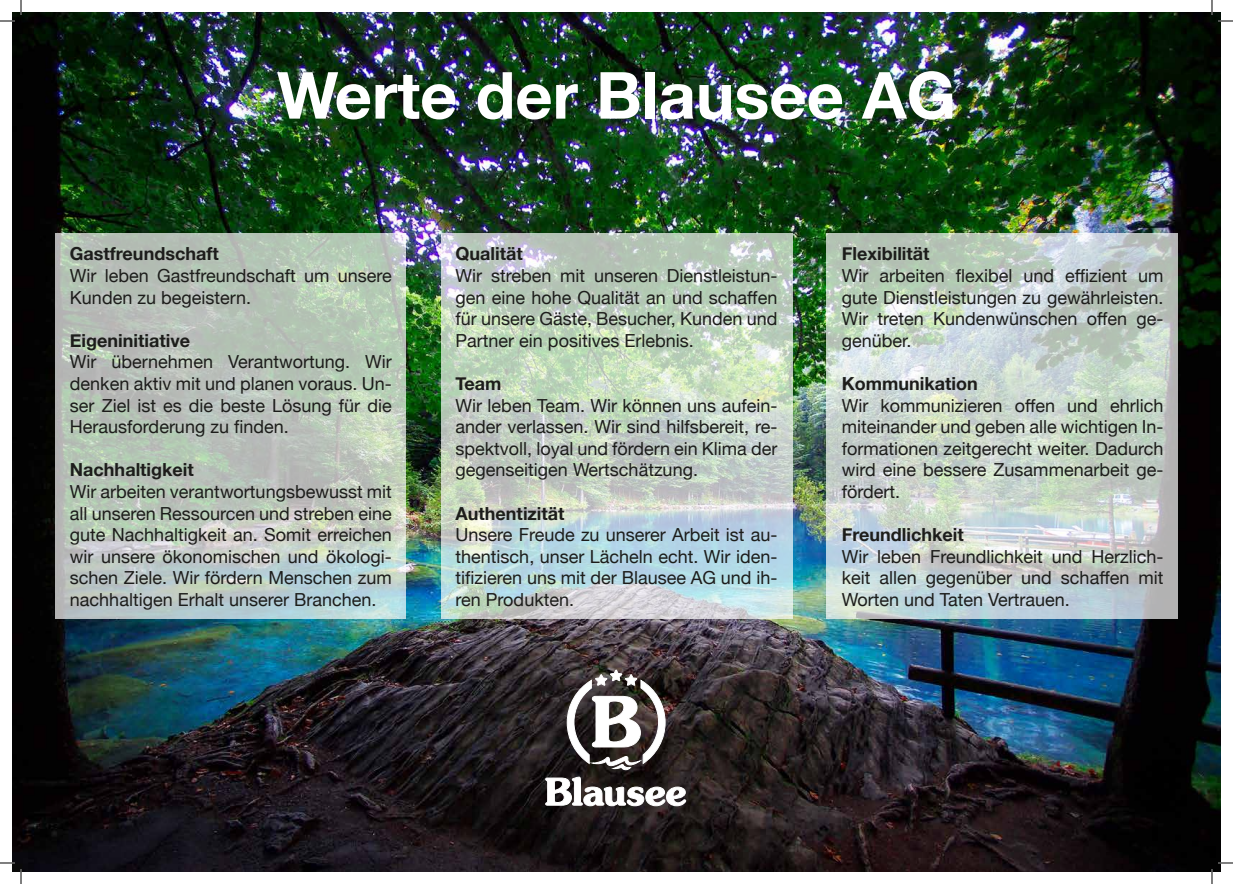
<style>
.page{position:relative;width:1233px;height:884px;background:#fff}
.page>*{position:absolute;margin:0;border:0;box-sizing:border-box;transform-origin:0 0}
.t1{font:700 65px "Helvetica Neue";color:#fff}
.t2{font:18px/21.6px "Helvetica Neue";color:#1d1d1b;text-align:justify}
.t3{font:700 18px "Helvetica Neue";color:#1d1d1b}
</style>
<div class="page">
<img style="left:12px;top:12px;width:1208px;height:859px">
<svg style="left:545px;top:670px;width:141px;height:136px"></svg>
<svg style="left:826px;top:234px;width:351px;height:385px;background:#c7d3cd"></svg>
<svg style="left:55px;top:234px;width:351px;height:385px;background:#bac7bd"></svg>
<svg style="left:441px;top:234px;width:351px;height:385px;background:#c3d3ca"></svg>
<svg style="left:1218px;top:20px;width:15px;height:2px"></svg>
<svg style="left:1218px;top:862px;width:15px;height:2px"></svg>
<svg style="left:0;top:0;width:22px;height:22px"></svg>
<svg style="left:0;top:862px;width:22px;height:22px"></svg>
<svg style="left:1211px;top:0;width:1px;height:15px"></svg>
<svg style="left:1211px;top:869px;width:1px;height:15px"></svg>
<h1 class="t1" style="left:277px;top:44px;width:680px">Werte der Blausee AG</h1>
<p class="t3" style="left:70px;top:240px;width:150px">Gastfreundschaft</p>
<p class="t2" style="left:70px;top:266px;width:323px">Wir leben Gastfreundschaft um unsere<br>Kunden zu begeistern.</p>
<p class="t3" style="left:70px;top:326px;width:122px">Eigeninitiative</p>
<p class="t2" style="left:70px;top:352px;width:323px">Wir übernehmen Verantwortung. Wir denken aktiv mit und planen voraus. Un&shy;ser Ziel ist es die beste Lösung für die Herausforderung zu finden.</p>
<p class="t3" style="left:70px;top:456px;width:125px">Nachhaltigkeit</p>
<p class="t2" style="left:70px;top:482px;width:323px">Wir arbeiten verantwortungsbewusst mit all unseren Ressourcen und streben eine gute Nachhaltigkeit an. Somit erreichen wir unsere ökonomischen und ökologi&shy;schen Ziele. Wir fördern Menschen zum nachhaltigen Erhalt unserer Branchen.</p>
<p class="t3" style="left:455px;top:240px;width:69px">Qualität</p>
<p class="t2" style="left:455px;top:266px;width:323px">Wir streben mit unseren Dienstleistun&shy;gen eine hohe Qualität an und schaffen für unsere Gäste, Besucher, Kunden und Partner ein positives Erlebnis.</p>
<p class="t3" style="left:455px;top:369px;width:47px">Team</p>
<p class="t2" style="left:455px;top:395px;width:323px">Wir leben Team. Wir können uns aufein&shy;ander verlassen. Wir sind hilfsbereit, re&shy;spektvoll, loyal und fördern ein Klima der gegenseitigen Wertschätzung.</p>
<p class="t3" style="left:455px;top:499px;width:110px">Authentizität</p>
<p class="t2" style="left:455px;top:525px;width:323px">Unsere Freude zu unserer Arbeit ist au&shy;thentisch, unser Lächeln echt. Wir iden&shy;tifizieren uns mit der Blausee AG und ih&shy;ren Produkten.</p>
<p class="t3" style="left:841px;top:240px;width:89px">Flexibilität</p>
<p class="t2" style="left:841px;top:266px;width:323px">Wir arbeiten flexibel und effizient um gute Dienstleistungen zu gewährleisten.<br>Wir treten Kundenwünschen offen ge&shy;genüber.</p>
<p class="t3" style="left:841px;top:369px;width:137px">Kommunikation</p>
<p class="t2" style="left:841px;top:395px;width:323px">Wir kommunizieren offen und ehrlich miteinander und geben alle wichtigen In&shy;formationen zeitgerecht weiter. Dadurch wird eine bessere Zusammenarbeit ge&shy;fördert.</p>
<p class="t3" style="left:841px;top:521px;width:123px">Freundlichkeit</p>
<p class="t2" style="left:841px;top:547px;width:323px">Wir leben Freundlichkeit und Herzlich&shy;keit allen gegenüber und schaffen mit Worten und Taten Vertrauen.</p>
</div>
